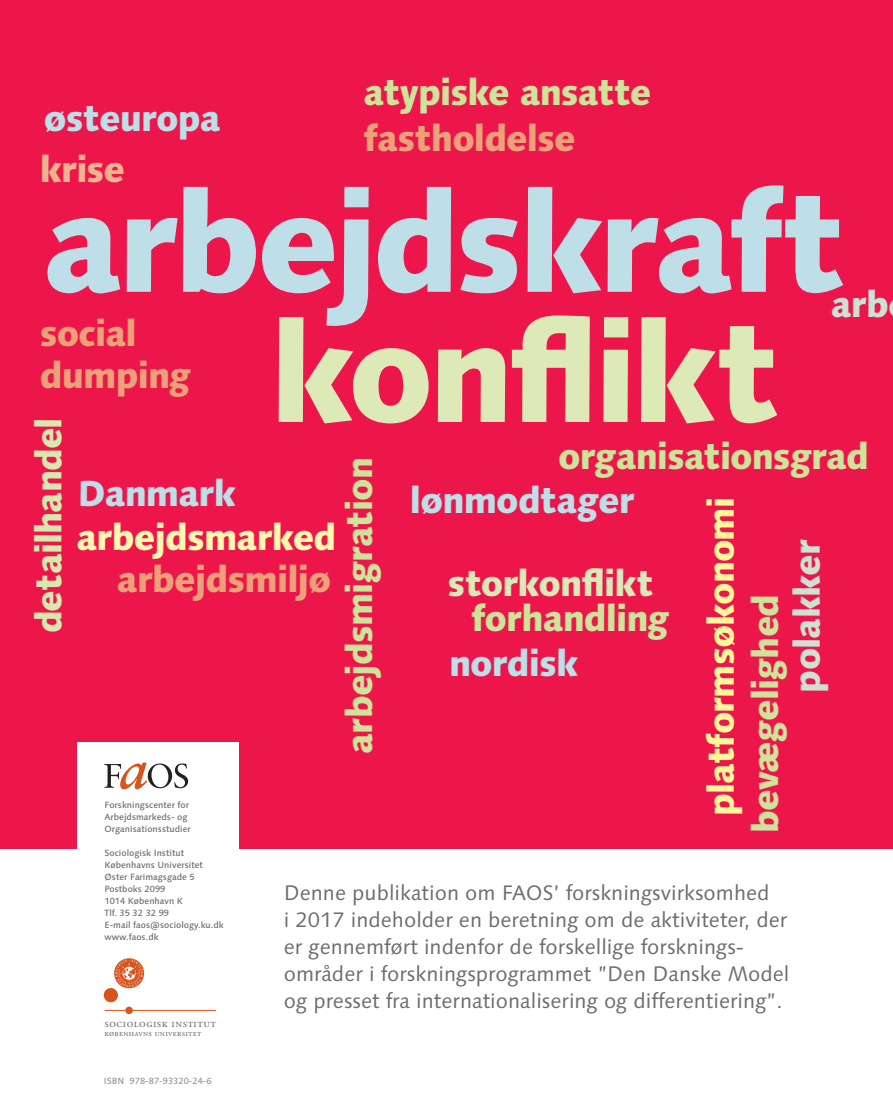
<style>
.page{position:relative;width:893px;height:1106px;background:#fff}
.page>*{position:absolute;margin:0;border:0;box-sizing:border-box;transform-origin:0 0}
.Rubrik{font:800 138px "Linotype Syntax";letter-spacing:-.04em;color:#bfdfe8}
.Rubrik-2{font:800 138px "Linotype Syntax";letter-spacing:-.04em;color:#ddeab8}
.Rubrik-3{font:800 36px "Linotype Syntax";letter-spacing:-.025em;color:#d0e39a}
.Rubrik-4{font:800 36px "Linotype Syntax";letter-spacing:-.025em;color:#eca179}
.Rubrik-5{font:800 36px "Linotype Syntax";letter-spacing:-.025em;color:#bfdfe8}
.Rubrik-6{font:800 36px "Linotype Syntax";letter-spacing:-.025em;color:#fff79a}
.Rubrik-7{font:800 36px "Linotype Syntax";letter-spacing:-.025em;color:#fff8ae}
.Rubrik-8{font:800 36px "Linotype Syntax";letter-spacing:-.025em;color:#ddeab8}
.Rubrik-9{font:800 36px "Linotype Syntax";letter-spacing:-.025em;color:#d9e8ae}
.Rubrik-10{font:800 36px "Linotype Syntax";letter-spacing:-.025em;color:#cfe1d2}
.Rubrik-11{font:800 36px "Linotype Syntax";letter-spacing:-.025em;color:#f0b38f}
.Underrubrik{font:21px/27px "Linotype Syntax";color:#6c6d70}
.t1{font:11.7px "Adobe Garamond Pro";letter-spacing:.045em;color:#6c6d70}
.t2{font:500 9px/12px "Linotype Syntax";color:#6c6d70}
.t3{font:500 9px "Linotype Syntax";color:#939598}
.t4{font:9px "Adobe Garamond Pro";letter-spacing:.03em;color:#6c6d70}
</style>
<div class="page">
<div style="left:0;top:0;width:893px;height:848px;background:#ed164b"></div>
<div style="left:78px;top:742px;width:161px;height:323px;background:#fff"></div>
<svg style="left:104px;top:762px;width:84px;height:27px"></svg>
<svg style="left:114px;top:958px;width:30px;height:30px"></svg>
<div style="left:125px;top:1006px;width:8px;height:8px;background:#d9531c;border-radius:50%"></div>
<div style="left:104px;top:988px;width:14px;height:14px;background:#d9531c;border-radius:50%"></div>
<svg style="left:115px;top:959px;width:28px;height:28px"></svg>
<hr style="left:105px;top:1010px;width:111px;height:1px;background:#d9531c">
<p class="Rubrik-5" style="left:44px;top:96px;width:179px">østeuropa</p>
<p class="Rubrik-11" style="left:40px;top:146px;width:87px">krise</p>
<p class="Rubrik-3" style="left:364px;top:69px;width:289px">atypiske ansatte</p>
<p class="Rubrik-4" style="left:364px;top:115px;width:213px">fastholdelse</p>
<p class="Rubrik" style="left:43px;top:156px;width:806px">arbejdskraft</p>
<p class="Rubrik-10" style="left:831px;top:282px;width:60px">arb</p>
<p class="Rubrik-2" style="left:270px;top:286px;width:513px">konflikt</p>
<p class="Rubrik-4" style="left:40px;top:310px;width:98px">social</p>
<p class="Rubrik-4" style="left:40px;top:352px;width:153px">dumping</p>
<p class="Rubrik-9" style="left:26px;top:633px;width:217px;rotate:-90deg">detailhandel</p>
<p class="Rubrik-3" style="left:558px;top:433px;width:312px">organisationsgrad</p>
<p class="Rubrik-3" style="left:337px;top:753px;width:297px;rotate:-90deg">arbejdsmigration</p>
<p class="Rubrik-5" style="left:78px;top:471px;width:160px">Danmark</p>
<p class="Rubrik-7" style="left:77px;top:515px;width:261px">arbejdsmarked</p>
<p class="Rubrik-5" style="left:410px;top:477px;width:226px">lønmodtager</p>
<p class="Rubrik-6" style="left:698px;top:816px;width:321px;rotate:-90deg">platformsøkonomi</p>
<p class="Rubrik-10" style="left:784px;top:692px;width:154px;rotate:-90deg">polakker</p>
<p class="Rubrik-4" style="left:117px;top:557px;width:216px">arbejdsmiljø</p>
<p class="Rubrik-8" style="left:448px;top:561px;width:208px">storkonflikt</p>
<p class="Rubrik-3" style="left:471px;top:596px;width:200px">forhandling</p>
<p class="Rubrik-3" style="left:743px;top:833px;width:241px;rotate:-90deg">bevægelighed</p>
<p class="Rubrik-5" style="left:449px;top:640px;width:131px">nordisk</p>
<p class="t2" style="left:104px;top:798px;width:88px">Forskningscenter for<br>Arbejdsmarkeds- og<br>Organisationsstudier</p>
<p class="t2" style="left:104px;top:846px;width:81px">Sociologisk Institut</p>
<p class="t2" style="left:104px;top:858px;width:100px">Københavns Universitet</p>
<p class="t2" style="left:104px;top:870px;width:92px">Øster Farimagsgade 5</p>
<p class="t2" style="left:104px;top:882px;width:80px">Postboks 2099<br>1014 København K</p>
<p class="t2" style="left:104px;top:906px;width:66px">Tlf. 35 32 32 99</p>
<p class="t2" style="left:104px;top:918px;width:121px">E-mail faos@sociology.ku.dk</p>
<p class="t2" style="left:104px;top:930px;width:56px">www.faos.dk</p>
<p class="Underrubrik" style="left:284px;top:879px;width:505px">Denne publikation om FAOS’ forskningsvirksomhed<br>i 2017 indeholder en beretning om de aktiviteter, der er gennemført indenfor de forskellige forsknings-</p>
<p class="Underrubrik" style="left:284px;top:960px;width:507px">områder i forskningsprogrammet ”Den Danske Model og presset fra internationalisering og differentiering”.</p>
<p class="t1" style="left:104px;top:1016px;width:113px">sociologisk institut</p>
<p class="t4" style="left:104px;top:1027px;width:98px">københavns universitet</p>
<p class="t3" style="left:104px;top:1075px;width:110px">ISBN 978-87-93320-24-6</p>
</div>
